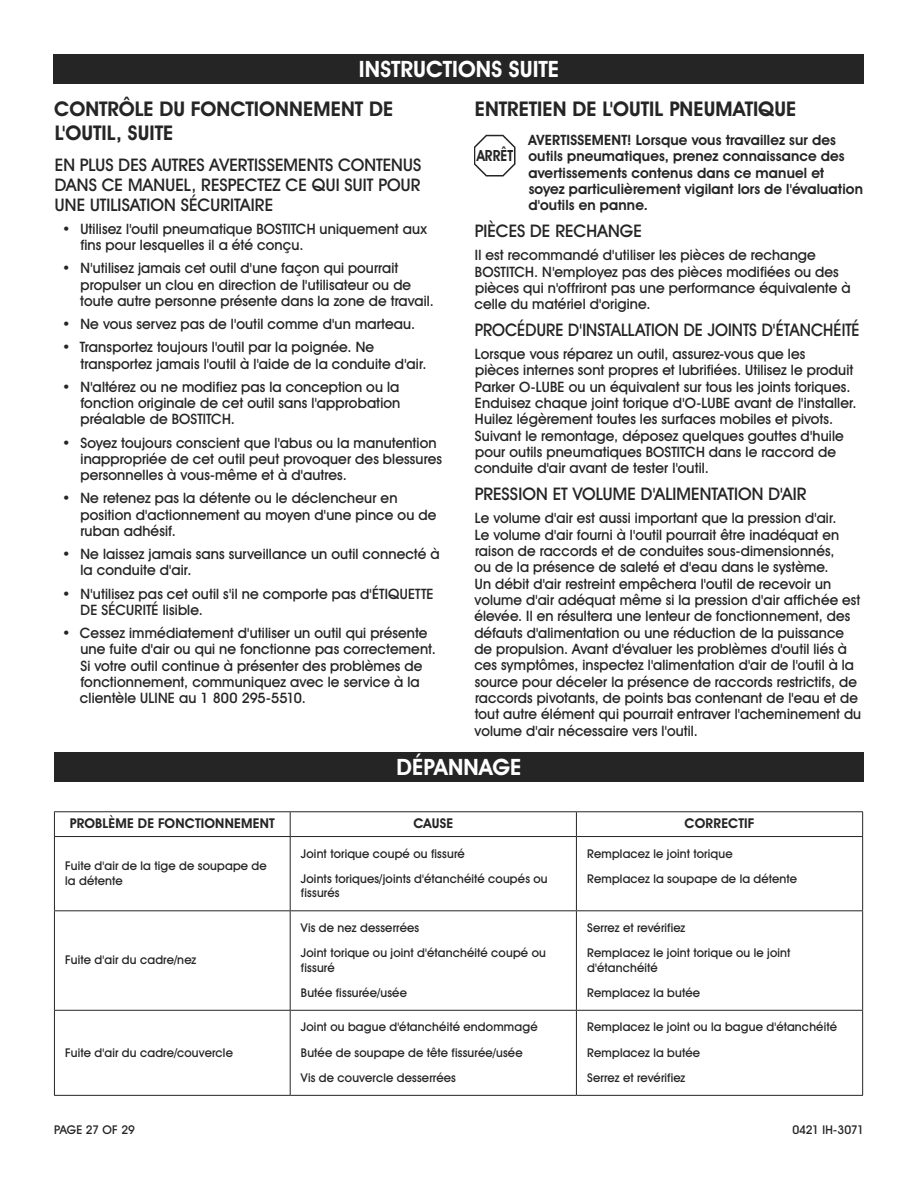
<style>
.page{position:relative;width:918px;height:1188px;background:#fff}
.page>*{position:absolute;margin:0;border:0;box-sizing:border-box;transform-origin:0 0}
.t1{font:700 22.5px "Uline Two Knine";letter-spacing:.005em;color:#fff}
.t2{font:700 20.25px/24px "Uline Two Knine";letter-spacing:.005em;color:#252525}
.t3{font:17.25px/20px "Uline Two Knine";letter-spacing:.005em;color:#252525;text-align:justify}
.t4{font:17.25px "Uline Two Knine";letter-spacing:.005em;color:#252525;scale:.95 1}
.t5{font:700 15.3px "Uline Two Knine";color:#252525;scale:.89 1}
.t6{font:14.25px/16.4px "Uline Two Knine";letter-spacing:.01em;color:#252525}
.t7{font:700 14.25px/16.4px "Uline Two Knine";letter-spacing:.01em;color:#252525}
.t8{font:700 13.5px "Uline Two Knine";letter-spacing:.015em;color:#252525}
.t9{font:12px/25.2px "Uline Two Knine";letter-spacing:.015em;color:#252525}
.t10{font:12px "Uline Two Knine";letter-spacing:-.01em;color:#252525}
.t11{font:12px "Uline Two Knine";letter-spacing:-.005em;color:#252525}
</style>
<div class="page">
<div style="left:54px;top:54px;width:810px;height:30px;background:#252525"></div>
<svg style="left:474px;top:135px;width:42px;height:42px"></svg>
<hr style="left:54px;top:911px;width:1px;height:99px;background:#252525">
<hr style="left:54px;top:1010px;width:236px;height:1px;background:#252525">
<hr style="left:54px;top:1011px;width:1px;height:84px;background:#252525">
<hr style="left:54px;top:1095px;width:236px;height:1px;background:#252525">
<hr style="left:54px;top:837px;width:1px;height:73px;background:#252525">
<hr style="left:54px;top:910px;width:236px;height:1px;background:#252525">
<hr style="left:290px;top:910px;width:286px;height:1px;background:#252525">
<hr style="left:576px;top:910px;width:287px;height:1px;background:#252525">
<svg style="left:290px;top:812px;width:1px;height:24px"></svg>
<hr style="left:54px;top:836px;width:236px;height:1px;background:#252525">
<hr style="left:290px;top:837px;width:1px;height:73px;background:#252525">
<hr style="left:576px;top:837px;width:1px;height:73px;background:#252525">
<hr style="left:862px;top:837px;width:1px;height:73px;background:#252525">
<hr style="left:290px;top:911px;width:1px;height:99px;background:#252525">
<hr style="left:576px;top:911px;width:1px;height:99px;background:#252525">
<hr style="left:862px;top:911px;width:1px;height:99px;background:#252525">
<hr style="left:290px;top:1010px;width:286px;height:1px;background:#252525">
<hr style="left:290px;top:1011px;width:1px;height:84px;background:#252525">
<hr style="left:576px;top:1010px;width:287px;height:1px;background:#252525">
<hr style="left:576px;top:1011px;width:1px;height:84px;background:#252525">
<hr style="left:862px;top:1011px;width:1px;height:84px;background:#252525">
<hr style="left:290px;top:1095px;width:286px;height:1px;background:#252525">
<hr style="left:576px;top:1095px;width:287px;height:1px;background:#252525">
<hr style="left:54px;top:811px;width:236px;height:1px;background:#252525">
<svg style="left:54px;top:812px;width:1px;height:24px"></svg>
<hr style="left:290px;top:811px;width:286px;height:1px;background:#252525">
<hr style="left:576px;top:811px;width:287px;height:1px;background:#252525">
<svg style="left:576px;top:812px;width:1px;height:24px"></svg>
<svg style="left:862px;top:812px;width:1px;height:24px"></svg>
<hr style="left:290px;top:836px;width:286px;height:1px;background:#252525">
<hr style="left:576px;top:836px;width:287px;height:1px;background:#252525">
<div style="left:54px;top:752px;width:810px;height:30px;background:#252525"></div>
<h1 class="t1" style="left:359px;top:56px;width:202px">INSTRUCTIONS SUITE</h1>
<h2 class="t2" style="left:54px;top:97px;width:340px">CONTRÔLE DU FONCTIONNEMENT DE<br>L'OUTIL, SUITE</h2>
<p class="t3" style="left:55px;top:155px;width:368px">EN PLUS DES AUTRES AVERTISSEMENTS CONTENUS DANS CE MANUEL, RESPECTEZ CE QUI SUIT POUR UNE UTILISATION SÉCURITAIRE</p>
<p class="t6" style="left:80px;top:221px;width:348px;text-indent:-18px">• Utilisez l'outil pneumatique BOSTITCH uniquement aux fins pour lesquelles il a été conçu.</p>
<p class="t6" style="left:80px;top:260px;width:355px;text-indent:-18px">• N'utilisez jamais cet outil d'une façon qui pourrait propulser un clou en direction de l'utilisateur ou de toute autre personne présente dans la zone de travail.</p>
<p class="t6" style="left:62px;top:316px;width:355px">• Ne vous servez pas de l'outil comme d'un marteau.</p>
<p class="t6" style="left:80px;top:339px;width:348px;text-indent:-18px">• Transportez toujours l'outil par la poignée. Ne transportez jamais l'outil à l'aide de la conduite d'air.</p>
<p class="t6" style="left:80px;top:378px;width:321px;text-align:justify;text-indent:-18px">• N'altérez ou ne modifiez pas la conception ou la fonction originale de cet outil sans l'approbation préalable de BOSTITCH.</p>
<p class="t6" style="left:81px;top:434px;width:363px;text-indent:-18px">• Soyez toujours conscient que l'abus ou la manutention inappropriée de cet outil peut provoquer des blessures personnelles à vous-même et à d'autres.</p>
<p class="t6" style="left:81px;top:490px;width:357px;text-indent:-18px">• Ne retenez pas la détente ou le déclencheur en position d'actionnement au moyen d'une pince ou de ruban adhésif.</p>
<p class="t6" style="left:81px;top:546px;width:361px;text-indent:-18px">• Ne laissez jamais sans surveillance un outil connecté à la conduite d'air.</p>
<p class="t6" style="left:81px;top:585px;width:355px;text-indent:-18px">• N'utilisez pas cet outil s'il ne comporte pas d'ÉTIQUETTE<br>DE SÉCURITÉ lisible.</p>
<p class="t6" style="left:80px;top:625px;width:357px;text-indent:-18px">• Cessez immédiatement d'utiliser un outil qui présente une fuite d'air ou qui ne fonctionne pas correctement.<br>Si votre outil continue à présenter des problèmes de fonctionnement, communiquez avec le service à la clientèle ULINE au 1 800 295-5510.</p>
<h2 class="t2" style="left:475px;top:97px;width:323px">ENTRETIEN DE L'OUTIL PNEUMATIQUE</h2>
<p class="t7" style="left:528px;top:132px;width:336px">AVERTISSEMENT! Lorsque vous travaillez sur des outils pneumatiques, prenez connaissance des avertissements contenus dans ce manuel et soyez particulièrement vigilant lors de l'évaluation d'outils en panne.</p>
<p class="t3" style="left:475px;top:221px;width:169px">PIÈCES DE RECHANGE</p>
<p class="t6" style="left:474px;top:247px;width:378px">Il est recommandé d'utiliser les pièces de rechange BOSTITCH. N'employez pas des pièces modifiées ou des pièces qui n'offriront pas une performance équivalente à celle du matériel d'origine.</p>
<p class="t4" style="left:475px;top:319px;width:407px">PROCÉDURE D'INSTALLATION DE JOINTS D'ÉTANCHÉITÉ</p>
<p class="t6" style="left:474px;top:346px;width:384px">Lorsque vous réparez un outil, assurez-vous que les<br>pièces internes sont propres et lubrifiées. Utilisez le produit Parker O-LUBE ou un équivalent sur tous les joints toriques.<br>Enduisez chaque joint torique d'O-LUBE avant de l'installer.<br>Huilez légèrement toutes les surfaces mobiles et pivots.<br>Suivant le remontage, déposez quelques gouttes d'huile pour outils pneumatiques BOSTITCH dans le raccord de conduite d'air avant de tester l'outil.</p>
<p class="t3" style="left:475px;top:484px;width:333px">PRESSION ET VOLUME D'ALIMENTATION D'AIR</p>
<p class="t6" style="left:474px;top:510px;width:388px">Le volume d'air est aussi important que la pression d'air.<br>Le volume d'air fourni à l'outil pourrait être inadéquat en raison de raccords et de conduites sous-dimensionnés,<br>ou de la présence de saleté et d'eau dans le système.<br>Un débit d'air restreint empêchera l'outil de recevoir un volume d'air adéquat même si la pression d'air affichée est élevée. Il en résultera une lenteur de fonctionnement, des défauts d'alimentation ou une réduction de la puissance de propulsion. Avant d'évaluer les problèmes d'outil liés à ces symptômes, inspectez l'alimentation d'air de l'outil à la source pour déceler la présence de raccords restrictifs, de raccords pivotants, de points bas contenant de l'eau et de tout autre élément qui pourrait entraver l'acheminement du volume d'air nécessaire vers l'outil.</p>
<p class="t5" style="left:477px;top:146px;width:42px">ARRÊT</p>
<h1 class="t1" style="left:397px;top:754px;width:126px">DÉPANNAGE</h1>
<p class="t8" style="left:70px;top:815px;width:207px">PROBLÈME DE FONCTIONNEMENT</p>
<p class="t8" style="left:413px;top:815px;width:41px">CAUSE</p>
<p class="t8" style="left:685px;top:815px;width:71px">CORRECTIF</p>
<p class="t9" style="left:65px;top:859px;width:203px;line-height:14.4px">Fuite d'air de la tige de soupape de la détente</p>
<p class="t9" style="left:301px;top:841px;width:248px">Joint torique coupé ou fissuré<br>Joints toriques/joints d'étanchéité coupés ou</p>
<p class="t9" style="left:301px;top:880px;width:40px">fissurés</p>
<p class="t9" style="left:587px;top:841px;width:211px">Remplacez le joint torique<br>Remplacez la soupape de la détente</p>
<p class="t9" style="left:65px;top:947px;width:133px">Fuite d'air du cadre/nez</p>
<p class="t9" style="left:65px;top:1040px;width:169px">Fuite d'air du cadre/couvercle</p>
<p class="t9" style="left:301px;top:915px;width:246px">Vis de nez desserrées<br>Joint torique ou joint d'étanchéité coupé ou</p>
<p class="t9" style="left:301px;top:955px;width:107px">fissuré<br>Butée fissurée/usée</p>
<p class="t9" style="left:587px;top:915px;width:205px">Serrez et revérifiez<br>Remplacez le joint torique ou le joint</p>
<p class="t9" style="left:587px;top:955px;width:114px">d'étanchéité<br>Remplacez la butée</p>
<p class="t9" style="left:301px;top:1014px;width:238px">Joint ou bague d'étanchéité endommagé<br>Butée de soupape de tête fissurée/usée<br>Vis de couvercle desserrées</p>
<p class="t9" style="left:587px;top:1014px;width:251px">Remplacez le joint ou la bague d'étanchéité<br>Remplacez la butée<br>Serrez et revérifiez</p>
<p class="t11" style="left:54px;top:1122px;width:83px">PAGE 27 OF 29</p>
<p class="t10" style="left:792px;top:1122px;width:73px">0421 IH-3071</p>
</div>
